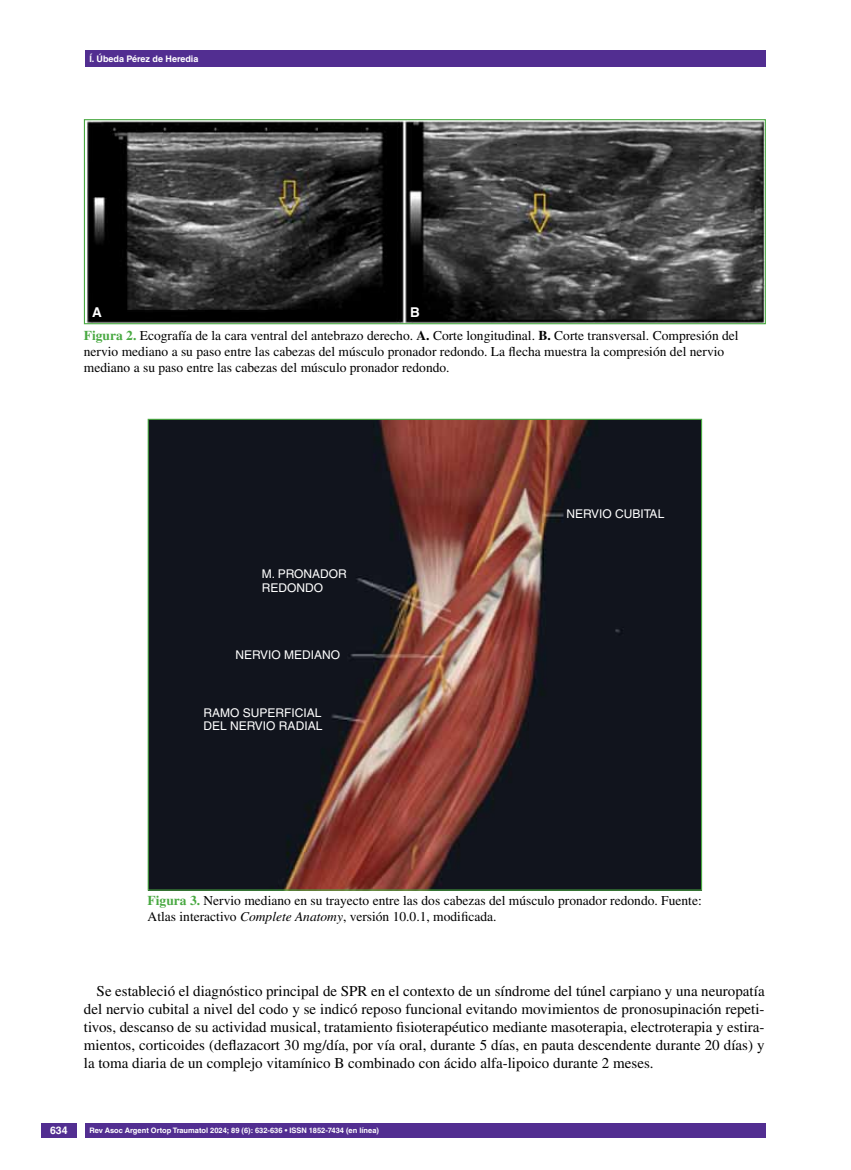
<style>
.page{position:relative;width:851px;height:1170px;background:#fff}
.page>*{position:absolute;margin:0;border:0;box-sizing:border-box;transform-origin:0 0}
.t1{font:15px/18px "Times LT Std";color:#000;text-align:justify}
.t2{font:13.5px/16.2px "Times LT Std";color:#000}
.t3{font:700 13.5px "Helvetica LT Std";color:#fff}
.t4{font:12px/13.5px "Helvetica LT Std";color:#fff}
.t5{font:700 10.5px "Helvetica LT Std";color:#fff}
.t6{font:700 9px "Helvetica LT Std";color:#fff}
.t7{font:700 7.5px "Helvetica LT Std";color:#fff}
.s1{font-weight:700;color:#49a942}
.s2{font-weight:700}
.s3{font-style:italic}
</style>
<div class="page">
<div style="left:41px;top:1123px;width:36px;height:14px;background:#522e91"></div>
<div style="left:85px;top:50px;width:680px;height:17px;background:#522e91"></div>
<div style="left:85px;top:1123px;width:680px;height:14px;background:#522e91"></div>
<img style="left:86px;top:121px;width:677px;height:201px">
<div style="left:84px;top:119px;width:681px;height:205px;border:1px solid #49a942"></div>
<img style="left:150px;top:421px;width:550px;height:467px">
<p class="t6" style="left:89px;top:53px;width:111px">Í. Úbeda Pérez de Heredia</p>
<p class="t3" style="left:92px;top:304px;width:11px">A</p>
<p class="t3" style="left:410px;top:304px;width:11px">B</p>
<p class="t2" style="left:84px;top:327px;width:656px"><span class="s1">Figura 2.</span> Ecografía de la cara ventral del antebrazo derecho. <span class="s2">A.</span> Corte longitudinal. <span class="s2">B.</span> Corte transversal. Compresión del nervio mediano a su paso entre las cabezas del músculo pronador redondo. La flecha muestra la compresión del nervio mediano a su paso entre las cabezas del músculo pronador redondo.</p>
<p class="t4" style="left:262px;top:567px;width:26px">M. PRONADOR<br>REDONDO</p>
<p class="t4" style="left:235px;top:647px;width:9px">NERVIO</p>
<p class="t4" style="left:284px;top:647px;width:9px">MEDIANO</p>
<p class="t4" style="left:203px;top:705px;width:10px">RAMO</p>
<p class="t4" style="left:243px;top:705px;width:26px">SUPER</p>
<p class="t4" style="left:284px;top:705px;width:15px">FICIAL</p>
<p class="t4" style="left:203px;top:719px;width:9px">DEL</p>
<p class="t4" style="left:230px;top:719px;width:9px">NERVIO</p>
<p class="t4" style="left:279px;top:719px;width:9px">RADIAL</p>
<p class="t4" style="left:566px;top:507px;width:9px">NERVIO</p>
<p class="t4" style="left:615px;top:507px;width:25px">CUBITAL</p>
<p class="t2" style="left:148px;top:892px;width:555px"><span class="s1">Figura 3.</span> Nervio mediano en su trayecto entre las dos cabezas del músculo pronador redondo. Fuente:<br>Atlas interactivo <span class="s3">Complete Anatomy</span>, versión 10.0.1, modificada.</p>
<p class="t1" style="left:84px;top:982px;width:682px;text-indent:13px">Se estableció el diagnóstico principal de SPR en el contexto de un síndrome del túnel carpiano y una neuropatía del nervio cubital a nivel del codo y se indicó reposo funcional evitando movimientos de pronosupinación repeti&shy;tivos, descanso de su actividad musical, tratamiento fisioterapéutico mediante masoterapia, electroterapia y estira&shy;mientos, corticoides (deflazacort 30 mg/día, por vía oral, durante 5 días, en pauta descendente durante 20 días) y la toma diaria de un complejo vitamínico B combinado con ácido alfa-lipoico durante 2 meses.</p>
<p class="t5" style="left:50px;top:1124px;width:19px">634</p>
<p class="t7" style="left:90px;top:1125px;width:291px">Rev Asoc Argent Ortop Traumatol 2024; 89 (6): 632-636 • ISSN 1852-7434 (en línea)</p>
</div>
